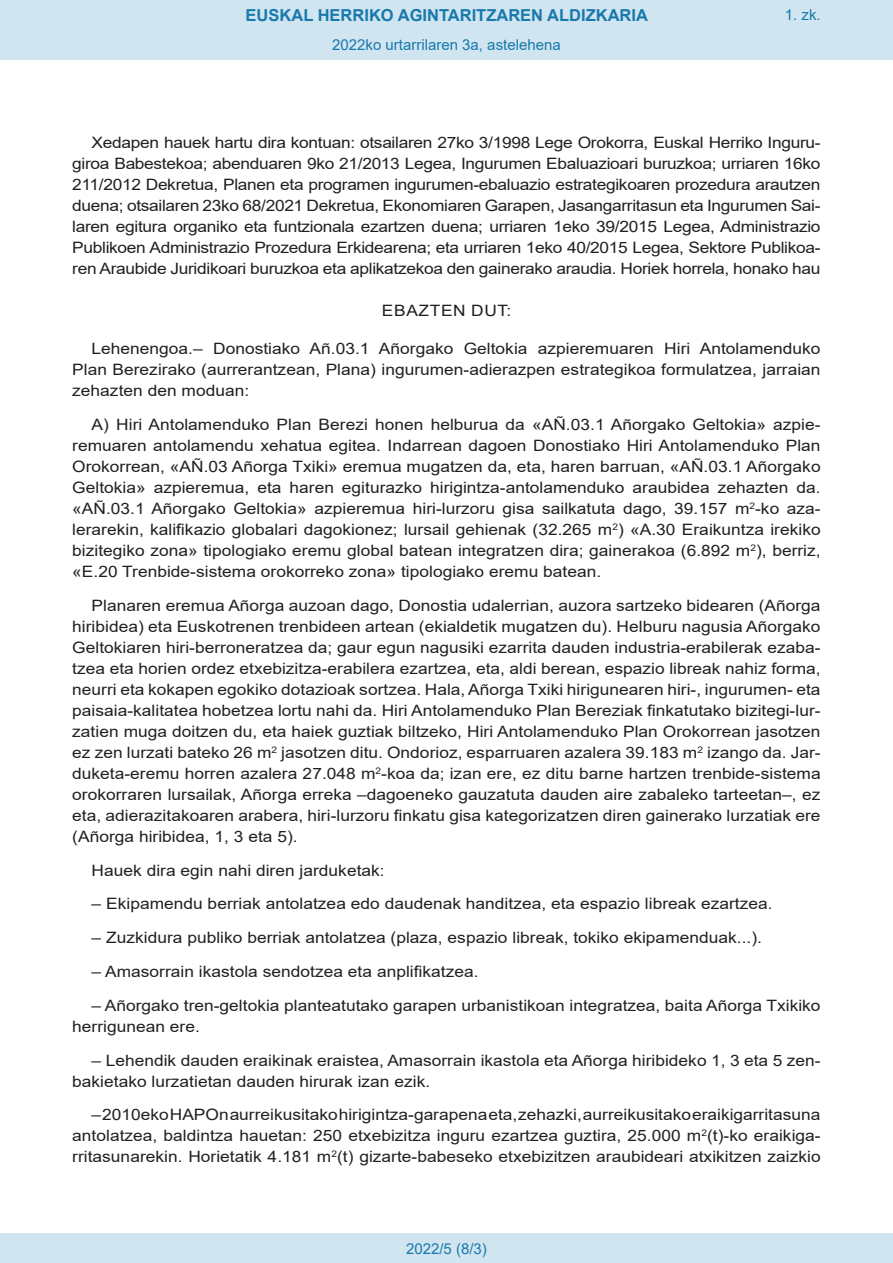
<style>
.page{position:relative;width:893px;height:1263px;background:#fff}
.page>*{position:absolute;margin:0;border:0;box-sizing:border-box;transform-origin:0 0}
.t1{font:700 16.5px "Arial";color:#1879ad}
.BOPVDetalle{font:15.6px/21px "Arial";color:#231f20;text-align:justify;scale:1.11 1}
.BOPVClave{font:15.6px "Arial";letter-spacing:.035em;color:#231f20;scale:1.11 1}
.Paginacion_Centro{font:15px "Arial";color:#1879ad}
</style>
<div class="page">
<div style="left:0;top:0;width:893px;height:60px;background:#d0e5f0"></div>
<div style="left:0;top:1233px;width:893px;height:30px;background:#d0e5f0"></div>
<p class="t1" style="left:246px;top:3px;width:404px">EUSKAL HERRIKO AGINTARITZAREN ALDIZKARIA</p>
<p class="Paginacion_Centro" style="left:332px;top:35px;width:230px">2022ko urtarrilaren 3a, astelehena</p>
<p class="Paginacion_Centro" style="left:785px;top:5px;width:37px">1. zk.</p>
<p class="BOPVDetalle" style="left:72px;top:132px;width:676px;text-indent:19px">Xedapen hauek hartu dira kontuan: otsailaren 27ko 3/1998 Lege Orokorra, Euskal Herriko Inguru&shy;giroa Babestekoa; abenduaren 9ko 21/2013 Legea, Ingurumen Ebaluazioari buruzkoa; urriaren 16ko 211/2012 Dekretua, Planen eta programen ingurumen-ebaluazio estrategikoaren prozedura arautzen duena; otsailaren 23ko 68/2021 Dekretua, Ekonomiaren Garapen, Jasangarritasun eta Ingurumen Sai&shy;laren egitura organiko eta funtzionala ezartzen duena; urriaren 1eko 39/2015 Legea, Administrazio Publikoen Administrazio Prozedura Erkidearena; eta urriaren 1eko 40/2015 Legea, Sektore Publikoa&shy;ren Araubide Juridikoari buruzkoa eta aplikatzekoa den gainerako araudia. Horiek horrela, honako hau</p>
<p class="BOPVClave" style="left:382px;top:300px;width:118px">EBAZTEN DUT:</p>
<p class="BOPVDetalle" style="left:72px;top:338px;width:676px;text-indent:19px">Lehenengoa.– Donostiako Añ.03.1 Añorgako Geltokia azpieremuaren Hiri Antolamenduko Plan Berezirako (aurrerantzean, Plana) ingurumen-adierazpen estrategikoa formulatzea, jarraian zehazten den moduan:</p>
<p class="BOPVDetalle" style="left:72px;top:414px;width:676px;text-indent:19px">A) Hiri Antolamenduko Plan Berezi honen helburua da «AÑ.03.1 Añorgako Geltokia» azpie&shy;remuaren antolamendu xehatua egitea. Indarrean dagoen Donostiako Hiri Antolamenduko Plan Orokorrean, «AÑ.03 Añorga Txiki» eremua mugatzen da, eta, haren barruan, «AÑ.03.1 Añorgako Geltokia» azpieremua, eta haren egiturazko hirigintza-antolamenduko araubidea zehazten da. «AÑ.03.1 Añorgako Geltokia» azpieremua hiri-lurzoru gisa sailkatuta dago, 39.157 m<sup>2</sup>-ko aza&shy;lerarekin, kalifikazio globalari dagokionez; lursail gehienak (32.265 m<sup>2</sup>) «A.30 Eraikuntza irekiko bizitegiko zona» tipologiako eremu global batean integratzen dira; gainerakoa (6.892 m<sup>2</sup>), berriz, «E.20 Trenbide-sistema orokorreko zona» tipologiako eremu batean.</p>
<p class="BOPVDetalle" style="left:72px;top:595px;width:676px;text-indent:19px">Planaren eremua Añorga auzoan dago, Donostia udalerrian, auzora sartzeko bidearen (Añorga hiribidea) eta Euskotrenen trenbideen artean (ekialdetik mugatzen du). Helburu nagusia Añorgako Geltokiaren hiri-berroneratzea da; gaur egun nagusiki ezarrita dauden industria-erabilerak ezaba&shy;tzea eta horien ordez etxebizitza-erabilera ezartzea, eta, aldi berean, espazio libreak nahiz forma, neurri eta kokapen egokiko dotazioak sortzea. Hala, Añorga Txiki hirigunearen hiri-, ingurumen- eta paisaia-kalitatea hobetzea lortu nahi da. Hiri Antolamenduko Plan Bereziak finkatutako bizitegi-lur&shy;zatien muga doitzen du, eta haiek guztiak biltzeko, Hiri Antolamenduko Plan Orokorrean jasotzen ez zen lurzati bateko 26 m<sup>2</sup> jasotzen ditu. Ondorioz, esparruaren azalera 39.183 m<sup>2</sup> izango da. Jar&shy;duketa-eremu horren azalera 27.048 m<sup>2</sup>-koa da; izan ere, ez ditu barne hartzen trenbide-sistema orokorraren lursailak, Añorga erreka –dagoeneko gauzatuta dauden aire zabaleko tarteetan–, ez eta, adierazitakoaren arabera, hiri-lurzoru finkatu gisa kategorizatzen diren gainerako lurzatiak ere (Añorga hiribidea, 1, 3 eta 5).</p>
<p class="BOPVDetalle" style="left:92px;top:860px;width:266px">Hauek dira egin nahi diren jarduketak:</p>
<p class="BOPVDetalle" style="left:92px;top:893px;width:615px">– Ekipamendu berriak antolatzea edo daudenak handitzea, eta espazio libreak ezartzea.</p>
<p class="BOPVDetalle" style="left:92px;top:927px;width:605px">– Zuzkidura publiko berriak antolatzea (plaza, espazio libreak, tokiko ekipamenduak...).</p>
<p class="BOPVDetalle" style="left:92px;top:961px;width:350px">– Amasorrain ikastola sendotzea eta anplifikatzea.</p>
<p class="BOPVDetalle" style="left:72px;top:995px;width:676px;text-indent:19px">– Añorgako tren-geltokia planteatutako garapen urbanistikoan integratzea, baita Añorga Txikiko herrigunean ere.</p>
<p class="BOPVDetalle" style="left:72px;top:1049px;width:676px;text-indent:19px">– Lehendik dauden eraikinak eraistea, Amasorrain ikastola eta Añorga hiribideko 1, 3 eta 5 zen&shy;bakietako lurzatietan dauden hirurak izan ezik.</p>
<p class="BOPVDetalle" style="left:72px;top:1104px;width:676px;text-indent:19px">– 2010eko HAPOn aurreikusitako hirigintza-garapena eta, zehazki, aurreikusitako eraikigarritasuna antolatzea, baldintza hauetan: 250 etxebizitza inguru ezartzea guztira, 25.000 m<sup>2</sup>(t)-ko eraikiga&shy;rritasunarekin. Horietatik 4.181 m<sup>2</sup>(t) gizarte-babeseko etxebizitzen araubideari atxikitzen zaizkio</p>
<p class="Paginacion_Centro" style="left:406px;top:1238px;width:82px">2022/5 (8/3)</p>
</div>
